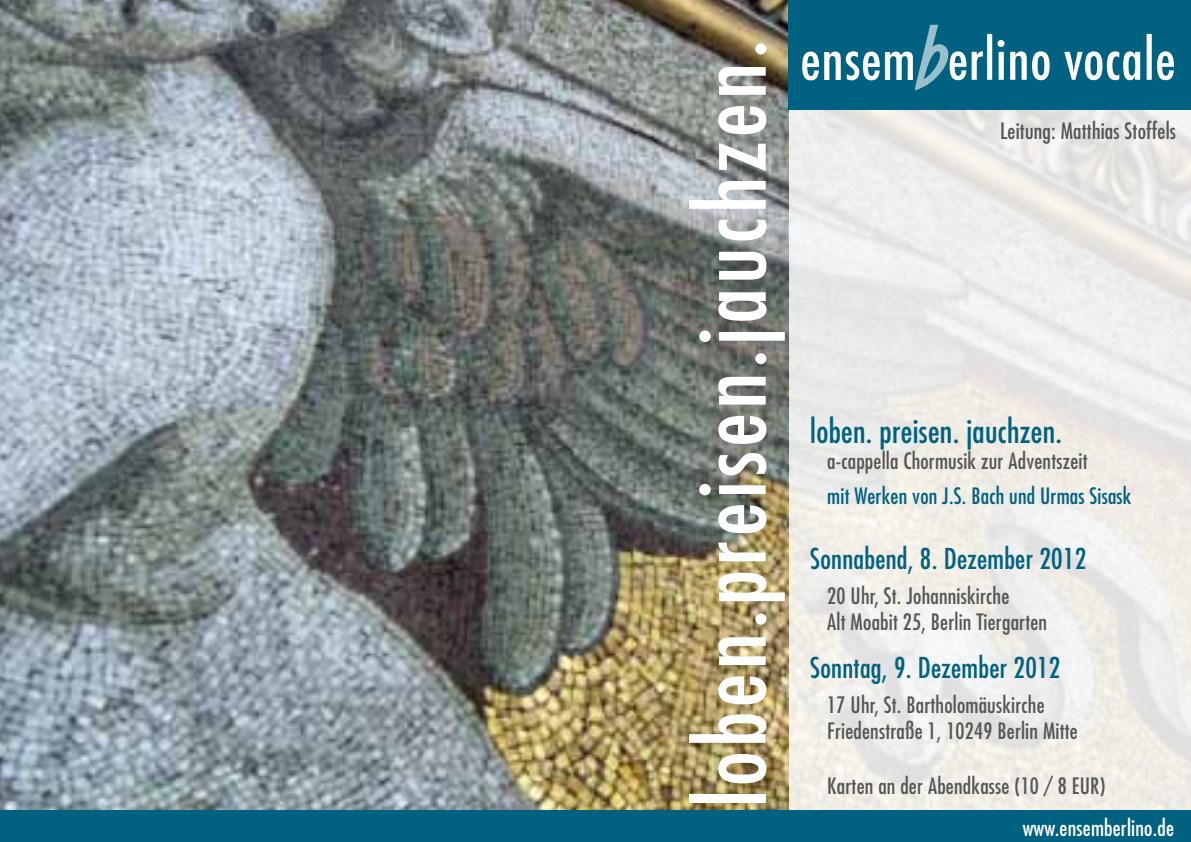
<style>
.page{position:relative;width:1191px;height:842px;background:#fff}
.page>*{position:absolute;margin:0;border:0;box-sizing:border-box;transform-origin:0 0}
.t1{font:condensed 92.3px "Futura";letter-spacing:.05em;color:#fff}
.t2{font:condensed 32px "Futura";letter-spacing:.01em;color:#006180}
.t3{font:condensed 28px "Futura";letter-spacing:.01em;color:#006180}
.t4{font:condensed 22px/26.4px "Futura";letter-spacing:.01em;color:#565656}
.t5{font:condensed 22px "Futura";letter-spacing:.01em;color:#006180}
.t6{font:condensed 22px "Futura";letter-spacing:.01em;color:#fff}
</style>
<div class="page">
<img style="left:0;top:0;width:789px;height:810px">
<svg style="left:789px;top:109px;width:402px;height:701px;fill:#eeede8"></svg>
<div style="left:0;top:810px;width:1191px;height:32px;background:#006180"></div>
<div style="left:789px;top:0;width:402px;height:109px;background:#006180"></div>
<svg style="left:802px;top:25px;width:372px;height:66px"></svg>
<h1 class="t1" style="left:673px;top:807px;width:769px;rotate:-90deg">loben.preisen.jauchzen.</h1>
<p class="t4" style="left:1000px;top:117px;width:177px">Leitung: Matthias Stoffels</p>
<h2 class="t2" style="left:810px;top:411px;width:253px">loben. preisen. jauchzen.</h2>
<p class="t4" style="left:827px;top:447px;width:262px">a-cappella Chormusik zur Adventszeit</p>
<p class="t5" style="left:827px;top:482px;width:306px">mit Werken von J.S. Bach und Urmas Sisask</p>
<p class="t3" style="left:810px;top:541px;width:277px">Sonnabend, 8. Dezember 2012</p>
<p class="t4" style="left:827px;top:582px;width:221px">20 Uhr, St. Johanniskirche<br>Alt Moabit 25, Berlin Tiergarten</p>
<p class="t3" style="left:810px;top:650px;width:252px">Sonntag, 9. Dezember 2012</p>
<p class="t4" style="left:827px;top:691px;width:252px">17 Uhr, St. Bartholomäuskirche<br>Friedenstraße 1, 10249 Berlin Mitte</p>
<p class="t4" style="left:827px;top:772px;width:280px">Karten an der Abendkasse (10 / 8 EUR)</p>
<p class="t6" style="left:1022px;top:814px;width:153px">www.ensemberlino.de</p>
</div>
